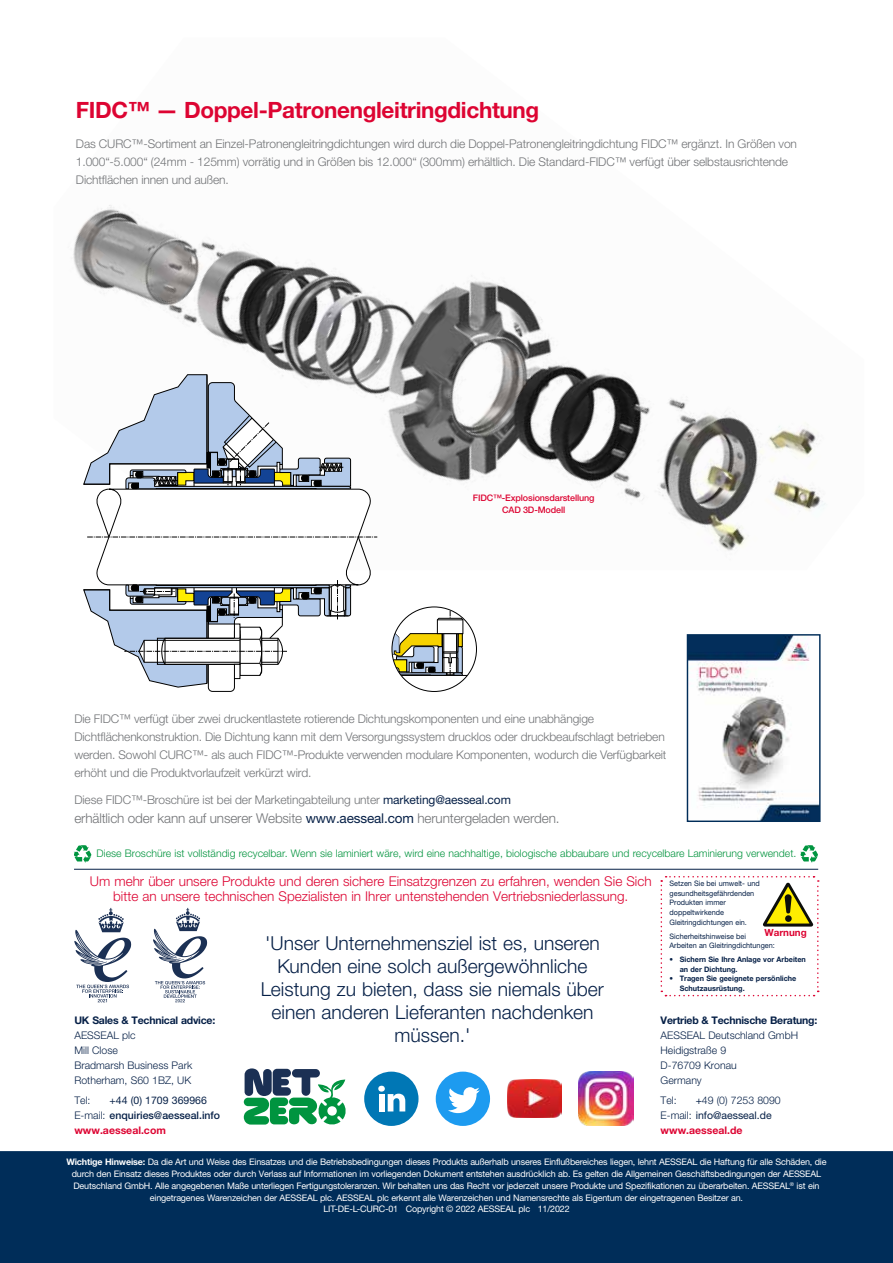
<style>
.page{position:relative;width:893px;height:1263px;background:#fff}
.page>*{position:absolute;margin:0;border:0;box-sizing:border-box;transform-origin:0 0}
.t1{font:700 22.5px "Helvetica Neue LTW1 G";letter-spacing:-.015em;color:#dd0432}
.t2{font:300 19.2px/23px "Helvetica Neue LTW1 G";color:#062047;text-align:center}
.t3{font:300 16.5px/21px "Helvetica Neue LTW1 G";letter-spacing:-.01em;color:#062047;text-align:center}
.t4{font:300 13.5px/15px "Helvetica Neue LTW1 G";color:#dd0432;text-align:center}
.t5{font:300 13.5px "Helvetica Neue LTW1 G";letter-spacing:-.01em;color:#717376}
.t6{font:300 12px/18px "Helvetica Neue LTW1 G";letter-spacing:-.01em;color:#717376}
.t7{font:300 10.5px/15px "Helvetica Neue LTW1 G";color:#062047}
.t8{font:300 10.5px "Helvetica Neue LTW1 G";color:#03943e}
.t9{font:500 10.5px/15px "Helvetica Neue LTW1 G";color:#062047}
.t10{font:700 9.9px "Helvetica Neue LTW1 G";color:#dd0432}
.Stockcode_footer{font:9px/12px "Helvetica Neue LTW1 G";letter-spacing:-.02em;color:#fff;text-align:center}
.t11{font:500 9px/12px "Helvetica Neue LTW1 G";letter-spacing:-.015em;color:#dd0432;text-align:center}
.t12{font:7.5px/9.6px "Helvetica Neue LTW1 G";color:#062047}
.t13{font:700 7.5px/9.6px "Helvetica Neue LTW1 G";color:#062047}
.s1{font-weight:400;color:#062047}
.s2{font-weight:700}
.s3{font-weight:400}
.s4{font-weight:300}
.s5{font-weight:700;color:#dd0432}
</style>
<div class="page">
<div style="left:0;top:1151px;width:893px;height:112px;background:#002d59"></div>
<hr style="left:74px;top:869px;width:744px;height:1px;background:#062047">
<svg style="left:660px;top:876px;width:159px;height:121px"></svg>
<svg style="left:74px;top:845px;width:17px;height:18px"></svg>
<svg style="left:800px;top:845px;width:18px;height:18px"></svg>
<svg style="left:74px;top:908px;width:57px;height:94px"></svg>
<svg style="left:153px;top:908px;width:54px;height:94px"></svg>
<svg style="left:244px;top:1068px;width:102px;height:57px"></svg>
<img style="left:73px;top:205px;width:753px;height:346px">
<svg style="left:83px;top:374px;width:294px;height:318px"></svg>
<svg style="left:392px;top:607px;width:84px;height:84px"></svg>
<img style="left:689px;top:636px;width:130px;height:184px">
<div style="left:687px;top:634px;width:134px;height:188px;border:1px solid #002d59"></div>
<div style="left:364px;top:1071px;width:54px;height:55px;background:#0077b5;border-radius:50%"></div>
<svg style="left:378px;top:1086px;width:27px;height:25px"></svg>
<div style="left:379px;top:1094px;width:5px;height:17px;background:#fff"></div>
<div style="left:436px;top:1071px;width:54px;height:55px;background:#1d9bf0;border-radius:50%"></div>
<svg style="left:448px;top:1087px;width:32px;height:26px"></svg>
<img style="left:507px;top:1080px;width:55px;height:38px">
<img style="left:579px;top:1071px;width:54px;height:55px">
<p class="t1" style="left:76px;top:96px;width:465px">FIDC™ — Doppel-Patronengleitringdichtung</p>
<p class="t6" style="left:76px;top:135px;width:723px">Das CURC™-Sortiment an Einzel-Patronengleitringdichtungen wird durch die Doppel-Patronengleitringdichtung FIDC™ ergänzt. In Größen von<br>1.000“-5.000“ (24mm - 125mm) vorrätig und in Größen bis 12.000“ (300mm) erhältlich. Die Standard-FIDC™ verfügt über selbstausrichtende<br>Dichtflächen innen und außen.</p>
<p class="t11" style="left:473px;top:492px;width:123px">FIDC™-Explosionsdarstellung<br>CAD 3D-Modell</p>
<p class="t6" style="left:74px;top:710px;width:593px">Die FIDC™ verfügt über zwei druckentlastete rotierende Dichtungskomponenten und eine unabhängige Dichtflächenkonstruktion. Die Dichtung kann mit dem Versorgungssystem drucklos oder druckbeaufschlagt betrieben werden. Sowohl CURC™- als auch FIDC™-Produkte verwenden modulare Komponenten, wodurch die Verfügbarkeit erhöht und die Produktvorlaufzeit verkürzt wird.</p>
<p class="t6" style="left:74px;top:790px;width:438px">Diese FIDC™-Broschüre ist bei der Marketingabteilung unter <span class="s1">marketing@aesseal.com</span></p>
<p class="t5" style="left:74px;top:810px;width:487px">erhältlich oder kann auf unserer Website <span class="s1">www.aesseal.com</span> heruntergeladen werden.</p>
<p class="t3" style="left:132px;top:727px;width:631px">Um außergewöhnlichen Service zu erleben, wenden Sie Sich bitte an Ihre lokale AESSEAL<br>Vertriebsniederlassung. Weitere Informationen finden Sie auch auf unserer Homepage</p>
<p class="t8" style="left:97px;top:847px;width:701px">Diese Broschüre ist vollständig recycelbar. Wenn sie laminiert wäre, wird eine nachhaltige, biologische abbaubare und recycelbare Laminierung verwendet.</p>
<p class="t4" style="left:90px;top:874px;width:563px">Um mehr über unsere Produkte und deren sichere Einsatzgrenzen zu erfahren, wenden Sie Sich bitte an unsere technischen Spezialisten in Ihrer untenstehenden Vertriebsniederlassung.</p>
<p class="t7" style="left:74px;top:1013px;width:142px"><span class="s2">UK Sales &amp; Technical advice:<br></span>AESSEAL plc<br>Mill Close<br>Bradmarsh Business Park<br>Rotherham, S60 1BZ, UK</p>
<p class="t7" style="left:74px;top:1092px;width:18px">Tel:</p>
<p class="t9" style="left:74px;top:1092px;width:147px;text-indent:35px"><span class="s3">+44 (0) 1709 369966<br></span><span class="s4">E-mail:</span> enquiries@aesseal.info <span class="s5">www.aesseal.com</span></p>
<p class="t2" style="left:261px;top:931px;width:345px">'Unser Unternehmensziel ist es, unseren Kunden eine solch außergewöhnliche Leistung zu bieten, dass sie niemals über einen anderen Lieferanten nachdenken müssen.'</p>
<p class="t12" style="left:670px;top:879px;width:92px">Setzen Sie bei umwelt- und gesundheitsgefährdenden<br>Produkten immer doppeltwirkende<br>Gleitringdichtungen ein.</p>
<p class="t12" style="left:670px;top:931px;width:107px">Sicherheitshinweise bei<br>Arbeiten an Gleitringdichtungen:</p>
<p class="t13" style="left:680px;top:954px;width:128px;text-indent:-10px">• Sichern Sie Ihre Anlage vor Arbeiten an der Dichtung.</p>
<p class="t13" style="left:680px;top:974px;width:118px;text-indent:-10px">• Tragen Sie geeignete persönliche<br>Schutzausrüstung.</p>
<p class="t10" style="left:764px;top:926px;width:44px">Warnung</p>
<p class="t7" style="left:661px;top:1013px;width:158px"><span class="s2">Vertrieb &amp; Technische Beratung:<br></span>AESSEAL Deutschland GmbH<br>Heidigstraße 9<br>D-76709 Kronau<br>Germany</p>
<p class="t7" style="left:661px;top:1092px;width:18px">Tel:</p>
<p class="t7" style="left:661px;top:1092px;width:122px;text-indent:35px"><span class="s3">+</span>49 (0) 7253 8090<br>E-mail: <span class="s3">info@aesseal.de </span><span class="s5">www.aesseal.de</span></p>
<p class="Stockcode_footer" style="left:67px;top:1156px;width:761px"><span class="s2">Wichtige Hinweise:</span> Da die Art und Weise des Einsatzes und die Betriebsbedingungen dieses Produkts außerhalb unseres Einflußbereiches liegen, lehnt AESSEAL die Haftung für alle Schäden, die durch den Einsatz dieses Produktes oder durch Verlass auf Informationen im vorliegenden Dokument entstehen ausdrücklich ab. Es gelten die Allgemeinen Geschäftsbedingungen der AESSEAL Deutschland GmbH. Alle angegebenen Maße unterliegen Fertigungstoleranzen. Wir behalten uns das Recht vor jederzeit unsere Produkte und Spezifikationen zu überarbeiten. AESSEAL<sup>®</sup> ist ein eingetragenes Warenzeichen der AESSEAL plc. AESSEAL plc erkennt alle Warenzeichen und Namensrechte als Eigentum der eingetragenen Besitzer an.</p>
<p class="Stockcode_footer" style="left:323px;top:1203px;width:248px">LIT-DE-L-CURC-01 Copyright © 2022 AESSEAL plc 11/2022</p>
</div>
